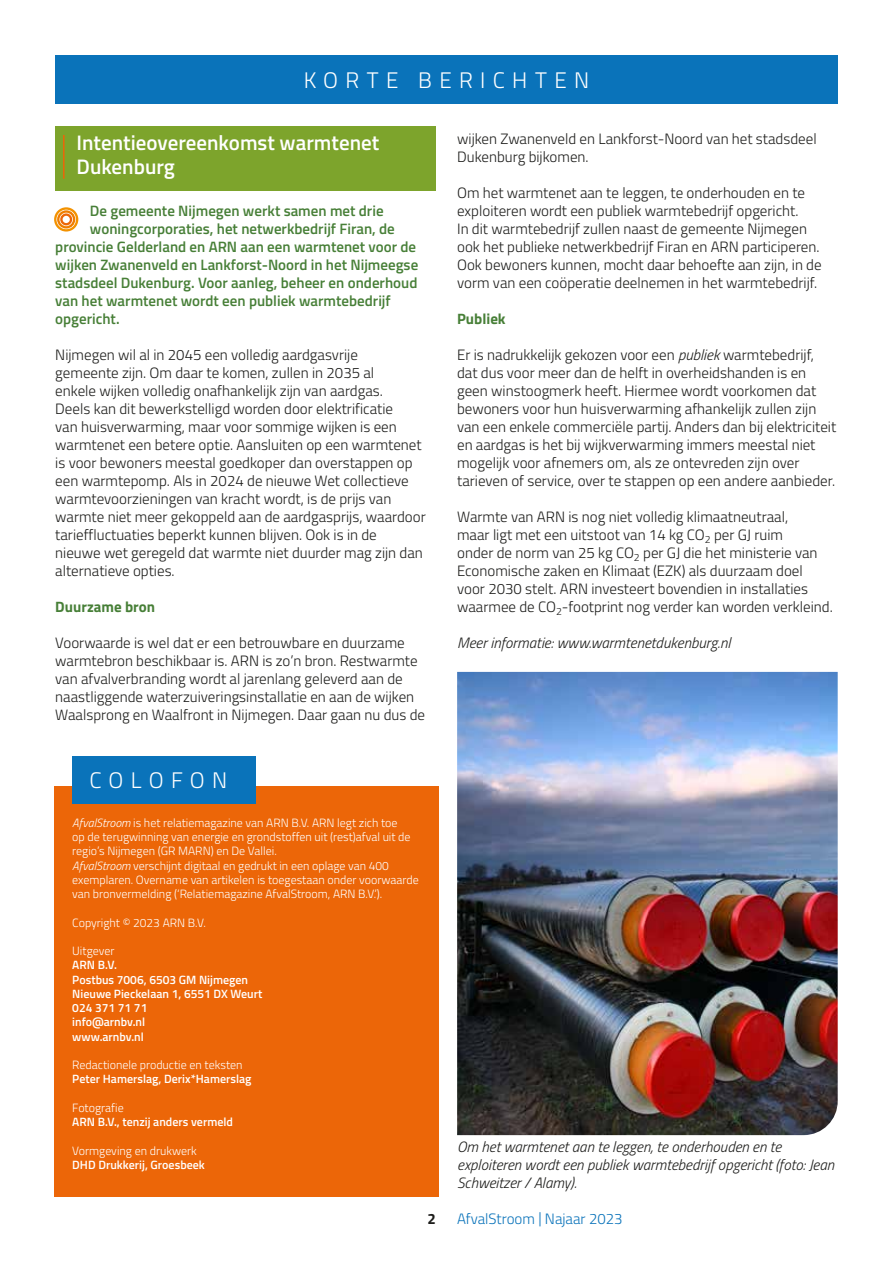
<style>
.page{position:relative;width:893px;height:1263px;background:#fff}
.page>*{position:absolute;margin:0;border:0;box-sizing:border-box;transform-origin:0 0}
.t1{font:300 22.5px "Titillium Web";letter-spacing:.325em;color:#fff}
.t2{font:600 21px/24px "Titillium Web";color:#fff}
.t3{font:300 15px/18px "Titillium Web";color:#1d1d1b}
.t4{font:600 15px "Titillium Web";color:#477f37}
.t5{font:italic 300 15px/18px "Titillium Web";color:#1d1d1b}
.t6{font:300 15px "Titillium Web";color:#0a73ba}
.t7{font:700 15px "Titillium Web";color:#477f37}
.t8{font:700 15px "Titillium Web";color:#1d1d1b}
.t9{font:300 12px/14.2px "Titillium Web";color:#fff}
.t10{font:600 12px/14.2px "Titillium Web";color:#fff}
.s1{font-style:italic}
</style>
<div class="page">
<div style="left:54px;top:786px;width:385px;height:411px;background:#ec6608"></div>
<div style="left:55px;top:126px;width:381px;height:64px;background:#7da42c"></div>
<hr style="left:63px;top:135px;width:2px;height:44px;background:#ec6608">
<div style="left:54px;top:207px;width:24px;height:25px;border:2px solid #f39200;border-radius:50%"></div>
<div style="left:57px;top:210px;width:18px;height:19px;border:2px solid #ef7d00;border-radius:50%"></div>
<div style="left:60px;top:213px;width:12px;height:12px;border:2px solid #ec6608;border-radius:50%"></div>
<div style="left:55px;top:55px;width:783px;height:49px;background:#0a73ba"></div>
<div style="left:72px;top:756px;width:184px;height:47px;background:#0a73ba"></div>
<img style="left:457px;top:672px;width:381px;height:463px">
<h1 class="t1" style="left:304px;top:63px;width:287px">KORTE BERICHTEN</h1>
<h2 class="t2" style="left:77px;top:129px;width:304px">Intentieovereenkomst warmtenet<br>Dukenburg</h2>
<p class="t4" style="left:90px;top:199px;width:295px">De gemeente Nijmegen werkt samen met drie</p>
<p class="t4" style="left:90px;top:217px;width:306px">woningcorporaties, het netwerkbedrijf Firan, de</p>
<p class="t4" style="left:55px;top:235px;width:362px">provincie Gelderland en ARN aan een warmtenet voor de</p>
<p class="t4" style="left:55px;top:253px;width:364px">wijken Zwanenveld en Lankforst-Noord in het Nijmeegse</p>
<p class="t4" style="left:55px;top:271px;width:364px">stadsdeel Dukenburg. Voor aanleg, beheer en onderhoud</p>
<p class="t4" style="left:55px;top:289px;width:337px">van het warmtenet wordt een publiek warmtebedrijf</p>
<p class="t4" style="left:55px;top:307px;width:66px">opgericht.</p>
<p class="t3" style="left:55px;top:345px;width:372px">Nijmegen wil al in 2045 een volledig aardgasvrije<br>gemeente zijn. Om daar te komen, zullen in 2035 al<br>enkele wijken volledig onafhankelijk zijn van aardgas.<br>Deels kan dit bewerkstelligd worden door elektrificatie<br>van huisverwarming, maar voor sommige wijken is een warmtenet een betere optie. Aansluiten op een warmtenet is voor bewoners meestal goedkoper dan overstappen op een warmtepomp. Als in 2024 de nieuwe Wet collectieve warmtevoorzieningen van kracht wordt, is de prijs van warmte niet meer gekoppeld aan de aardgasprijs, waardoor tarieffluctuaties beperkt kunnen blijven. Ook is in de nieuwe wet geregeld dat warmte niet duurder mag zijn dan alternatieve opties.</p>
<p class="t7" style="left:55px;top:595px;width:101px">Duurzame bron</p>
<p class="t3" style="left:55px;top:633px;width:371px">Voorwaarde is wel dat er een betrouwbare en duurzame warmtebron beschikbaar is. ARN is zo’n bron. Restwarmte van afvalverbranding wordt al jarenlang geleverd aan de naastliggende waterzuiveringsinstallatie en aan de wijken Waalsprong en Waalfront in Nijmegen. Daar gaan nu dus de</p>
<h1 class="t1" style="left:89px;top:763px;width:139px">COLOFON</h1>
<p class="t9" style="left:72px;top:815px;width:348px"><span class="s1">AfvalStroom</span> is het relatiemagazine van ARN B.V. ARN legt zich toe<br>op de terugwinning van energie en grondstoffen uit (rest)afval uit de regio’s Nijmegen (GR MARN) en De Vallei.<br><span class="s1">AfvalStroom</span> verschijnt digitaal en gedrukt in een oplage van 400 exemplaren. Overname van artikelen is toegestaan onder voorwaarde van bronvermelding (‘Relatiemagazine AfvalStroom, ARN B.V.’).</p>
<p class="t9" style="left:72px;top:915px;width:135px">Copyright © 2023 ARN B.V.</p>
<p class="t9" style="left:72px;top:943px;width:44px">Uitgever</p>
<p class="t10" style="left:72px;top:957px;width:192px">ARN B.V.<br>Postbus 7006, 6503 GM Nijmegen<br>Nieuwe Pieckelaan 1, 6551 DX Weurt<br>024 371 71 71<br>info@arnbv.nl<br>www.arnbv.nl</p>
<p class="t9" style="left:72px;top:1057px;width:172px">Redactionele productie en teksten</p>
<p class="t10" style="left:72px;top:1071px;width:181px">Peter Hamerslag, Derix*Hamerslag</p>
<p class="t9" style="left:72px;top:1100px;width:53px">Fotografie</p>
<p class="t10" style="left:72px;top:1114px;width:162px">ARN B.V., tenzij anders vermeld</p>
<p class="t9" style="left:72px;top:1143px;width:126px">Vormgeving en drukwerk</p>
<p class="t10" style="left:72px;top:1157px;width:134px">DHD Drukkerij, Groesbeek</p>
<p class="t3" style="left:457px;top:129px;width:361px">wijken Zwanenveld en Lankforst-Noord van het stadsdeel<br>Dukenburg bijkomen.</p>
<p class="t3" style="left:457px;top:183px;width:366px">Om het warmtenet aan te leggen, te onderhouden en te exploiteren wordt een publiek warmtebedrijf opgericht.<br>In dit warmtebedrijf zullen naast de gemeente Nijmegen ook het publieke netwerkbedrijf Firan en ARN participeren.<br>Ook bewoners kunnen, mocht daar behoefte aan zijn, in de vorm van een coöperatie deelnemen in het warmtebedrijf.</p>
<p class="t7" style="left:457px;top:307px;width:50px">Publiek</p>
<p class="t3" style="left:457px;top:345px;width:381px">Er is nadrukkelijk gekozen voor een <span class="s1">publiek</span> warmtebedrijf, dat dus voor meer dan de helft in overheidshanden is en geen winstoogmerk heeft. Hiermee wordt voorkomen dat bewoners voor hun huisverwarming afhankelijk zullen zijn van een enkele commerciële partij. Anders dan bij elektriciteit en aardgas is het bij wijkverwarming immers meestal niet mogelijk voor afnemers om, als ze ontevreden zijn over tarieven of service, over te stappen op een andere aanbieder.</p>
<p class="t3" style="left:457px;top:507px;width:377px">Warmte van ARN is nog niet volledig klimaatneutraal,<br>maar ligt met een uitstoot van 14 kg CO<sub>2</sub> per GJ ruim<br>onder de norm van 25 kg CO<sub>2</sub> per GJ die het ministerie van Economische zaken en Klimaat (EZK) als duurzaam doel voor 2030 stelt. ARN investeert bovendien in installaties waarmee de CO<sub>2</sub>-footprint nog verder kan worden verkleind.</p>
<p class="t5" style="left:457px;top:633px;width:275px">Meer informatie: www.warmtenetdukenburg.nl</p>
<p class="t5" style="left:457px;top:1137px;width:379px">Om het warmtenet aan te leggen, te onderhouden en te exploiteren wordt een publiek warmtebedrijf opgericht (foto: Jean<br>Schweitzer / Alamy).</p>
<p class="t8" style="left:427px;top:1207px;width:10px">2</p>
<p class="t6" style="left:457px;top:1208px;width:167px">AfvalStroom | Najaar 2023</p>
</div>
